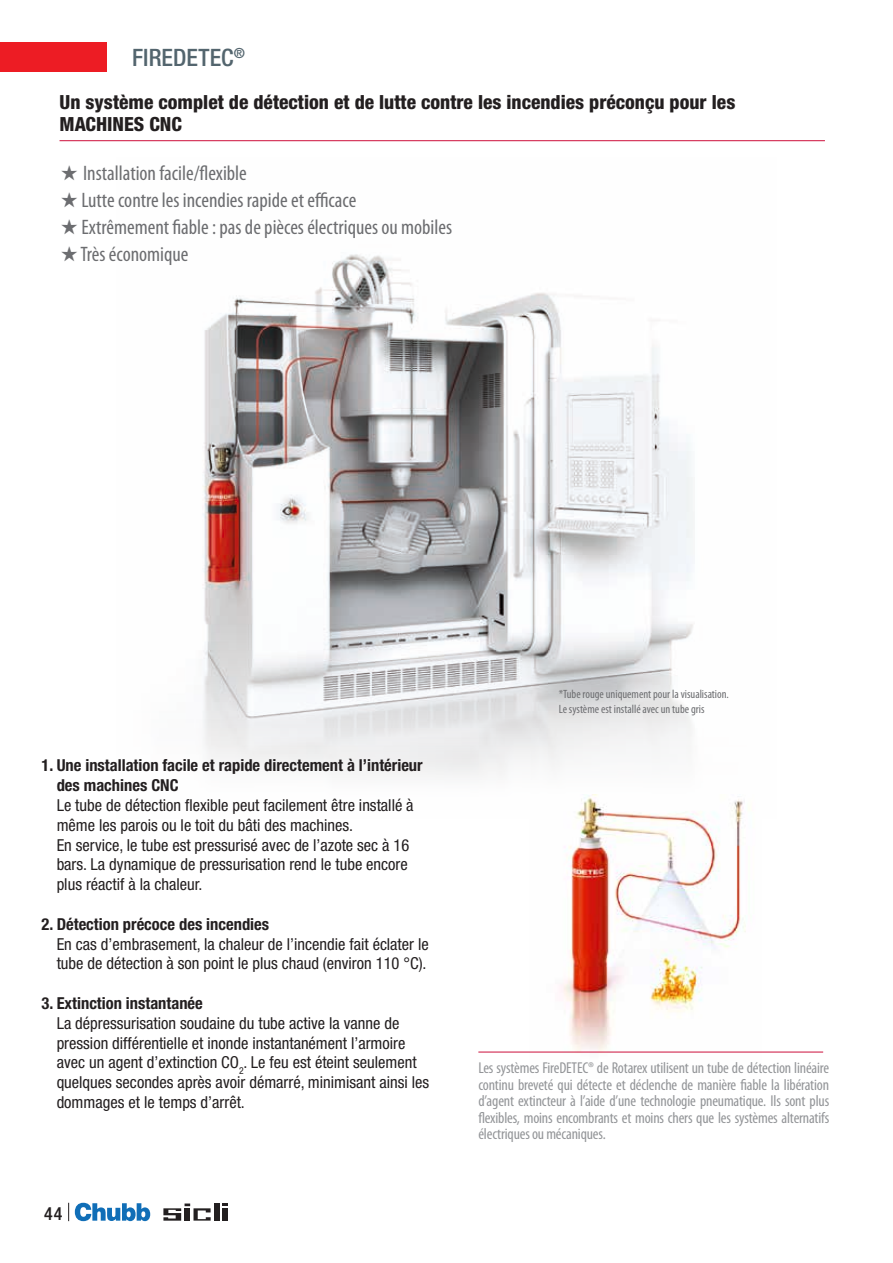
<style>
.page{position:relative;width:893px;height:1263px;background:#fff}
.page>*{position:absolute;margin:0;border:0;box-sizing:border-box;transform-origin:0 0}
.t1{font:500 condensed 24px "Helvetica Neue LT Std";color:#53656e}
.t2{font:condensed 21px "Myriad Pro";color:#6c6d70}
.t3{font:800 condensed 19.5px/22.5px "Helvetica Neue LT Std";color:#231f20}
.t4{font:500 condensed 18px "Helvetica Neue LT Std";color:#231f20}
.t5{font:condensed 16.5px/19.8px "Helvetica Neue LT Std";color:#231f20}
.t6{font:700 condensed 16.5px/19.8px "Helvetica Neue LT Std";color:#231f20}
.t7{font:condensed 15.75px/16.5px "Myriad Pro";letter-spacing:-.01em;color:#939598;text-align:justify}
.t8{font:condensed 12px/15px "Myriad Pro";color:#6c6d70}
</style>
<div class="page">
<div style="left:0;top:43px;width:106px;height:29px;background:#ed1c24"></div>
<svg style="left:75px;top:1203px;width:75px;height:18px"></svg>
<div style="left:214px;top:1203px;width:5px;height:18px;background:#231f20"></div>
<svg style="left:163px;top:1203px;width:48px;height:18px"></svg>
<svg style="left:222px;top:1203px;width:6px;height:3px"></svg>
<div style="left:222px;top:1208px;width:6px;height:13px;background:#231f20"></div>
<svg style="left:68px;top:1203px;width:1px;height:18px"></svg>
<img style="left:202px;top:254px;width:493px;height:541px">
<hr style="left:60px;top:140px;width:765px;height:1px;background:#cd0f3b">
<img style="left:530px;top:795px;width:231px;height:257px">
<hr style="left:478px;top:1052px;width:345px;height:1px;background:#cd0f3b">
<h1 class="t1" style="left:132px;top:43px;width:114px">FIREDETEC<sup>®</sup></h1>
<p class="t3" style="left:60px;top:90px;width:677px">Un système complet de détection et de lutte contre les incendies préconçu pour les<br>MACHINES CNC</p>
<p class="t2" style="left:61px;top:161px;width:187px">★ Installation facile/flexible</p>
<p class="t2" style="left:61px;top:188px;width:297px">★ Lutte contre les incendies rapide et efficace</p>
<p class="t2" style="left:61px;top:215px;width:393px">★ Extrêmement fiable : pas de pièces électriques ou mobiles</p>
<p class="t2" style="left:61px;top:242px;width:129px">★Très économique</p>
<p class="t6" style="left:57px;top:755px;width:368px;text-indent:-15px">1. Une installation facile et rapide directement à l’intérieur des machines CNC</p>
<p class="t5" style="left:57px;top:795px;width:358px">Le tube de détection flexible peut facilement être installé à même les parois ou le toit du bâti des machines.<br>En service, le tube est pressurisé avec de l’azote sec à 16 bars. La dynamique de pressurisation rend le tube encore plus réactif à la chaleur.</p>
<p class="t6" style="left:41px;top:914px;width:229px">2. Détection précoce des incendies</p>
<p class="t5" style="left:57px;top:934px;width:374px">En cas d’embrasement, la chaleur de l’incendie fait éclater le tube de détection à son point le plus chaud (environ 110 °C).</p>
<p class="t6" style="left:41px;top:993px;width:163px">3. Extinction instantanée</p>
<p class="t5" style="left:57px;top:1013px;width:374px">La dépressurisation soudaine du tube active la vanne de pression différentielle et inonde instantanément l’armoire avec un agent d’extinction CO<sub>2</sub>. Le feu est éteint seulement quelques secondes après avoir démarré, minimisant ainsi les dommages et le temps d’arrêt.</p>
<p class="t4" style="left:44px;top:1202px;width:20px">44</p>
<p class="t8" style="left:559px;top:686px;width:172px">*Tube rouge uniquement pour la visualisation.<br>Le système est installé avec un tube gris</p>
<p class="t7" style="left:478px;top:1059px;width:352px">Les systèmes FireDETEC® de Rotarex utilisent un tube de détection linéaire continu breveté qui détecte et déclenche de manière fiable la libération d’agent extincteur à l’aide d’une technologie pneumatique. Ils sont plus flexibles, moins encombrants et moins chers que les systèmes alternatifs électriques ou mécaniques.</p>
</div>
